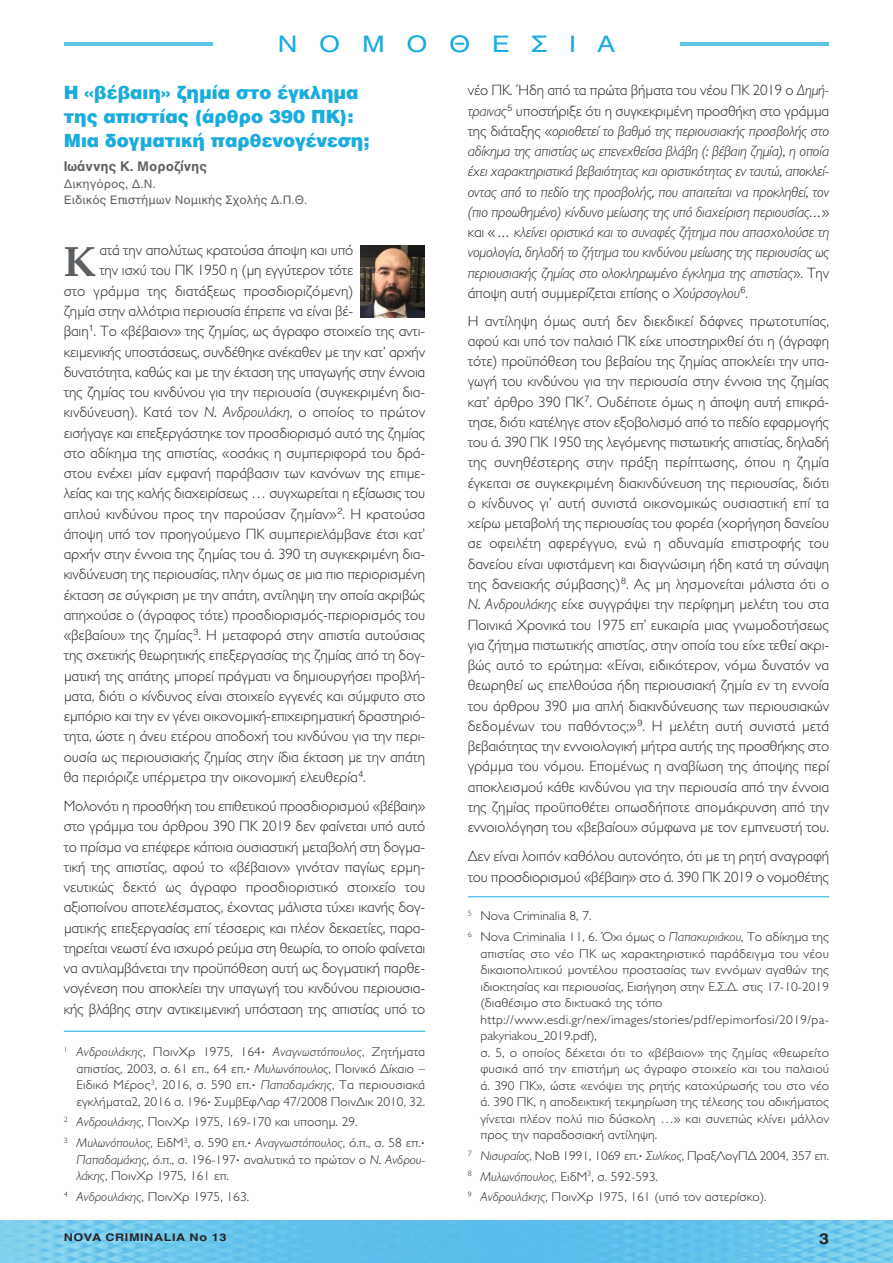
<style>
.page{position:relative;width:893px;height:1263px;background:#fff}
.page>*{position:absolute;margin:0;border:0;box-sizing:border-box;transform-origin:0 0}
.t1{font:700 42px "Palatino";color:#5d6063}
.t2{font:22.5px "UB Helvetica";letter-spacing:.8em;color:#1aacdd;scale:1.2 1}
.t3{font:900 18px/24px "UB Helvetica";color:#1aacdd}
.t4{font:300 15px/20.2px "Gill Sans Ell";letter-spacing:-.01em;color:#272526;text-align:justify}
.t5{font:italic 300 15px/20.2px "Gill Sans Ell";letter-spacing:-.01em;color:#272526;text-align:justify}
.t6{font:700 15px "Helvetica";color:#272526;scale:1.2 1}
.t7{font:700 13.5px "Helvetica";color:#5d6063}
.t8{font:300 12.9px/16.5px "Gill Sans Ell";color:#272526;scale:1.05 1}
.t9{font:12px/16.5px "Helvetica";color:#5d6063}
.t10{font:700 10.5px "Helvetica";letter-spacing:.05em;color:#272526;scale:1.2 1}
.s1{font-style:italic}
.s2{font-style:normal}
.s3{font-family:"Lucida Grande";font-weight:400}
</style>
<div class="page">
<img style="left:0;top:1220px;width:893px;height:43px">
<img style="left:361px;top:245px;width:64px;height:73px">
<hr style="left:64px;top:43px;width:149px;height:3px;background:#5fc5e8">
<hr style="left:680px;top:43px;width:149px;height:3px;background:#5fc5e8">
<hr style="left:64px;top:1031px;width:361px;height:1px;background:#1aacdd">
<hr style="left:468px;top:896px;width:361px;height:1px;background:#1aacdd">
<h2 class="t2" style="left:278px;top:30px;width:282px">ΝΟΜΟΘΕΣΙΑ</h2>
<p class="t3" style="left:64px;top:81px;width:308px">Η «βέβαιη» ζημία στο έγκλημα της απιστίας (άρθρο 390 ΠΚ):<br>Μια δογματική παρθενογένεση;</p>
<p class="t7" style="left:64px;top:162px;width:145px">Iωάννης K. Μοροζίνης</p>
<p class="t9" style="left:64px;top:177px;width:245px">Δικηγόρος, Δ.Ν.<br>Ειδικός Επιστήμων Νομικής Σχολής Δ.Π.Θ.</p>
<p class="t4" style="left:99px;top:242px;width:256px">ατά την απολύτως κρατούσα άποψη και υπό</p>
<p class="t4" style="left:99px;top:262px;width:256px">την ισχύ του ΠΚ 1950 η (μη εγγύτερον τότε</p>
<p class="t4" style="left:64px;top:282px;width:291px">στο γράμμα της διατάξεως προσδιοριζόμενη)</p>
<p class="t4" style="left:64px;top:302px;width:291px">ζημία στην αλλότρια περιουσία έπρεπε να είναι βέ-</p>
<p class="t4" style="left:64px;top:323px;width:363px">βαιη<sup>1</sup>. Το «βέβαιον» της ζημίας, ως άγραφο στοιχείο της αντι-</p>
<p class="t4" style="left:64px;top:343px;width:363px">κειμενικής υποστάσεως, συνδέθηκε ανέκαθεν με την κατ’ αρχήν</p>
<p class="t4" style="left:64px;top:363px;width:363px">δυνατότητα, καθώς και με την έκταση της υπαγωγής στην έννοια</p>
<p class="t4" style="left:64px;top:383px;width:363px">της ζημίας του κινδύνου για την περιουσία (συγκεκριμένη δια-</p>
<p class="t4" style="left:64px;top:404px;width:363px">κινδύνευση). Κατά τον <span class="s1">Ν. Ανδρουλάκη</span>, ο οποίος το πρώτον</p>
<p class="t4" style="left:64px;top:424px;width:363px">εισήγαγε και επεξεργάστηκε τον προσδιορισμό αυτό της ζημίας</p>
<p class="t4" style="left:64px;top:444px;width:363px">στο αδίκημα της απιστίας, «οσάκις η συμπεριφορά του δρά-</p>
<p class="t4" style="left:64px;top:464px;width:363px">στου ενέχει μίαν εμφανή παράβασιν των κανόνων της επιμε-</p>
<p class="t4" style="left:64px;top:485px;width:363px">λείας και της καλής διαχειρίσεως … συγχωρείται η εξίσωσις του</p>
<p class="t4" style="left:64px;top:505px;width:363px">απλού κινδύνου προς την παρούσαν ζημίαν»<sup>2</sup>. Η κρατούσα</p>
<p class="t4" style="left:64px;top:525px;width:363px">άποψη υπό τον προηγούμενο ΠΚ συμπεριελάμβανε έτσι κατ’</p>
<p class="t4" style="left:64px;top:545px;width:363px">αρχήν στην έννοια της ζημίας του ά. 390 τη συγκεκριμένη δια-</p>
<p class="t4" style="left:64px;top:566px;width:363px">κινδύνευση της περιουσίας, πλην όμως σε μια πιο περιορισμένη</p>
<p class="t4" style="left:64px;top:586px;width:363px">έκταση σε σύγκριση με την απάτη, αντίληψη την οποία ακριβώς</p>
<p class="t4" style="left:64px;top:606px;width:363px">απηχούσε ο (άγραφος τότε) προσδιορισμός-περιορισμός του</p>
<p class="t4" style="left:64px;top:626px;width:363px">«βεβαίου» της ζημίας<sup>3</sup>. Η μεταφορά στην απιστία αυτούσιας</p>
<p class="t4" style="left:64px;top:647px;width:363px">της σχετικής θεωρητικής επεξεργασίας της ζημίας από τη δογ-</p>
<p class="t4" style="left:64px;top:667px;width:363px">ματική της απάτης μπορεί πράγματι να δημιουργήσει προβλή-</p>
<p class="t4" style="left:64px;top:687px;width:363px">ματα, διότι ο κίνδυνος είναι στοιχείο εγγενές και σύμφυτο στο</p>
<p class="t4" style="left:64px;top:707px;width:363px">εμπόριο και την εν γένει οικονομική-επιχειρηματική δραστηριό-</p>
<p class="t4" style="left:64px;top:728px;width:363px">τητα, ώστε η άνευ ετέρου αποδοχή του κινδύνου για την περι-</p>
<p class="t4" style="left:64px;top:748px;width:363px">ουσία ως περιουσιακής ζημίας στην ίδια έκταση με την απάτη</p>
<p class="t4" style="left:64px;top:768px;width:304px">θα περιόριζε υπέρμετρα την οικονομική ελευθερία<sup>4</sup>.</p>
<p class="t4" style="left:64px;top:798px;width:363px">Μολονότι η προσθήκη του επιθετικού προσδιορισμού «βέβαιη» στο γράμμα του άρθρου 390 ΠΚ 2019 δεν φαίνεται υπό αυτό το πρίσμα να επέφερε κάποια ουσιαστική μεταβολή στη δογμα&shy;τική της απιστίας, αφού το «βέβαιον» γινόταν παγίως ερμη - νευτικώς δεκτό ως άγραφο προσδιοριστικό στοιχείο του αξιο ποίνου αποτελέσματος, έχοντας μάλιστα τύχει ικανής δογ&shy;ματικής επεξεργασίας επί τέσσερις και πλέον δεκαετίες, παρα&shy;τηρείται νεωστί ένα ισχυρό ρεύμα στη θεωρία, το οποίο φαίνεται να αντιλαμβάνεται την προϋπόθεση αυτή ως δογματική παρθε&shy;νογένεση που αποκλείει την υπαγωγή του κινδύνου περιουσια&shy;κής βλάβης στην αντικειμενική υπόσταση της απιστίας υπό το</p>
<p class="t5" style="left:468px;top:82px;width:363px"><span class="s2">νέο ΠΚ. Ήδη από τα πρώτα βήματα του νέου ΠΚ 2019 ο</span> Δημή&shy;τραινας<sup>5</sup> <span class="s2">υποστήριξε ότι η συγκεκριμένη προσθήκη στο γράμμα της διάταξης «</span>οριοθετεί το βαθμό της περιουσιακής προσβολής στο αδίκημα της απιστίας ως επενεχθείσα βλάβη (: βέβαιη ζημία), η οποία έχει χαρακτηριστικά βεβαιότητας και οριστικότητας εν ταυτώ, αποκλεί&shy;οντας από το πεδίο της προσβολής, που απαιτείται να προκληθεί, τον (πιο προωθημένο) κίνδυνο μείωσης της υπό διαχείριση περιουσίας...<span class="s2">» και «</span> ... κλείνει οριστικά και το συναφές ζήτημα που απασχολούσε τη νομολογία, δηλαδή το ζήτημα του κινδύνου μείωσης της περιουσίας ως περιουσιακής ζημίας στο ολοκληρωμένο έγκλημα της απιστίας<span class="s2">». Την άποψη αυτή συμμερίζεται επίσης ο</span> Χούρσογλου<sup>6</sup><span class="s2">.</span></p>
<p class="t4" style="left:468px;top:312px;width:363px">Η αντίληψη όμως αυτή δεν διεκδικεί δάφνες πρωτοτυπίας, αφού και υπό τον παλαιό ΠΚ είχε υποστηριχθεί ότι η (άγραφη τότε) προϋπόθεση του βεβαίου της ζημίας αποκλείει την υπα&shy;γωγή του κινδύνου για την περιουσία στην έννοια της ζημίας κατ’ άρθρο 390 ΠΚ<sup>7</sup>. Ουδέποτε όμως η άποψη αυτή επικρά&shy;τησε, διότι κατέληγε στον εξοβολισμό από το πεδίο εφαρμογής του ά. 390 ΠΚ 1950 της λεγόμενης πιστωτικής απιστίας, δηλαδή της συνηθέστερης στην πράξη περίπτωσης, όπου η ζημία έγκειται σε συγκεκριμένη διακινδύνευση της περιουσίας, διότι ο κίνδυνος γι’ αυτή συνιστά οικονομικώς ουσιαστική επί τα χείρω μεταβολή της περιουσίας του φορέα (χορήγηση δανείου σε οφειλέτη αφερέγγυο, ενώ η αδυναμία επιστροφής του δανείου είναι υφιστάμενη και διαγνώσιμη ήδη κατά τη σύναψη της δανειακής σύμβασης)<sup>8</sup>. Ας μη λησμονείται μάλιστα ότι ο <span class="s1">Ν. Ανδρουλάκης</span> είχε συγγράψει την περίφημη μελέτη του στα Ποινικά Χρονικά του 1975 επ’ ευκαιρία μιας γνωμοδοτήσεως για ζήτημα πιστωτικής απιστίας, στην οποία του είχε τεθεί ακρι&shy;βώς αυτό το ερώτημα: «Είναι, ειδικότερον, νόμω δυνατόν να θεωρηθεί ως επελθούσα ήδη περιουσιακή ζημία εν τη εννοία του άρθρου 390 μια απλή διακινδύνευσης των περιουσιακών δεδομένων του παθόντος;»<sup>9</sup>. Η μελέτη αυτή συνιστά μετά βεβαιότητας την εννοιολογική μήτρα αυτής της προσθήκης στο γράμμα του νόμου. Επομένως η αναβίωση της άποψης περί αποκλεισμού κάθε κινδύνου για την περιουσία από την έννοια της ζημίας προϋποθέτει οπωσδήποτε απομάκρυνση από την εννοιολόγηση του «βεβαίου» σύμφωνα με τον εμπνευστή του.</p>
<p class="t4" style="left:468px;top:848px;width:363px">Δεν είναι λοιπόν καθόλου αυτονόητο, ότι με τη ρητή αναγραφή του προσδιορισμού «βέβαιη» στο ά. 390 ΠΚ 2019 ο νομοθέτης</p>
<h1 class="t1" style="left:64px;top:241px;width:34px">Κ</h1>
<p class="t8" style="left:468px;top:907px;width:346px;line-height:20.7px"><sup>5</sup> Nova Criminalia 8, 7.<br><sup>6</sup> Nova Criminalia 11, 6. Όχι όμως ο <span class="s1">Παπακυριάκου</span>, Το αδίκημα της</p>
<p class="t8" style="left:480px;top:946px;width:334px">απιστίας στο νέο ΠΚ ως χαρακτηριστικό παράδειγμα του νέου δικαιοπολιτικού μοντέλου προστασίας των εννόμων αγαθών της ιδιοκτησίας και περιουσίας, Εισήγηση στην Ε.Σ.Δ. στις 17-10-2019 (διαθέσιμο στο δικτυακό της τόπο http://www.esdi.gr/nex/images/stories/pdf/epimorfosi/2019/pa&shy;pakyriakou_2019.pdf),<br>σ. 5, ο οποίος δέχεται ότι το «βέβαιον» της ζημίας «θεωρείτο φυσικά από την επιστήμη ως άγραφο στοιχείο και του παλαιού ά. 390 ΠΚ», ώστε «ενόψει της ρητής κατοχύρωσής του στο νέο ά. 390 ΠΚ, η αποδεικτική τεκμηρίωση της τέλεσης του αδικήματος γίνεται πλέον πολύ πιο δύσκολη …» και συνεπώς κλίνει μάλλον προς την παραδοσιακή αντίληψη.</p>
<p class="t8" style="left:468px;top:1147px;width:346px;line-height:20.7px"><sup>7</sup> <span class="s1">Νισυραίος</span>, NoB 1991, 1069 επ.<span class="s3">·</span> <span class="s1">Συλίκος</span>, ΠραξΛογΠΔ 2004, 357 επ.<br><sup>8</sup> <span class="s1">Μυλωνόπουλος</span>, ΕιδΜ<sup>3</sup>, σ. 592-593.<br><sup>9</sup> <span class="s1">Ανδρουλάκης</span>, ΠοινΧρ 1975, 161 (υπό τον αστερίσκο).</p>
<p class="t8" style="left:77px;top:1045px;width:334px;text-align:justify;text-indent:-13px"><sup>1</sup> <span class="s1">Ανδρουλάκης</span>, ΠοινΧρ 1975, 164<span class="s3">·</span> <span class="s1">Αναγνωστόπουλος</span>, Ζητήματα απιστίας, 2003, σ. 61 επ., 64 επ.<span class="s3">·</span> <span class="s1">Μυλωνόπουλος</span>, Ποινικό Δίκαιο – Ειδικό Μέρος<sup>3</sup>, 2016, σ. 590 επ.<span class="s3">·</span> <span class="s1">Παπαδαμάκης</span>, Τα περιουσιακά εγκλήματα2, 2016 σ. 196<span class="s3">·</span> ΣυμβΕφΛαρ 47/2008 ΠοινΔικ 2010, 32.</p>
<p class="t8" style="left:64px;top:1113px;width:346px;line-height:20.7px"><sup>2</sup> <span class="s1">Ανδρουλάκης</span>, ΠοινΧρ 1975, 169-170 και υποσημ. 29.<br><sup>3</sup> <span class="s1">Μυλωνόπουλος</span>, ΕιδΜ<sup>3</sup>, σ. 590 επ.<span class="s3">·</span> <span class="s1">Αναγνωστόπουλος</span>, ό.π., σ. 58 επ.<span class="s3">·</span></p>
<p class="t8" style="left:77px;top:1152px;width:334px"><span class="s1">Παπαδαμάκης</span>, ό.π., σ. 196-197<span class="s3">·</span> αναλυτικά το πρώτον ο <span class="s1">Ν. Ανδρου&shy;λάκης</span>, ΠοινΧρ 1975, 161 επ.</p>
<p class="t8" style="left:64px;top:1190px;width:178px"><sup>4</sup> <span class="s1">Ανδρουλάκης</span>, ΠοινΧρ 1975, 163.</p>
<p class="t10" style="left:64px;top:1233px;width:137px">NOVA CRIMINALIA No 13</p>
<p class="t6" style="left:819px;top:1234px;width:10px">3</p>
</div>
